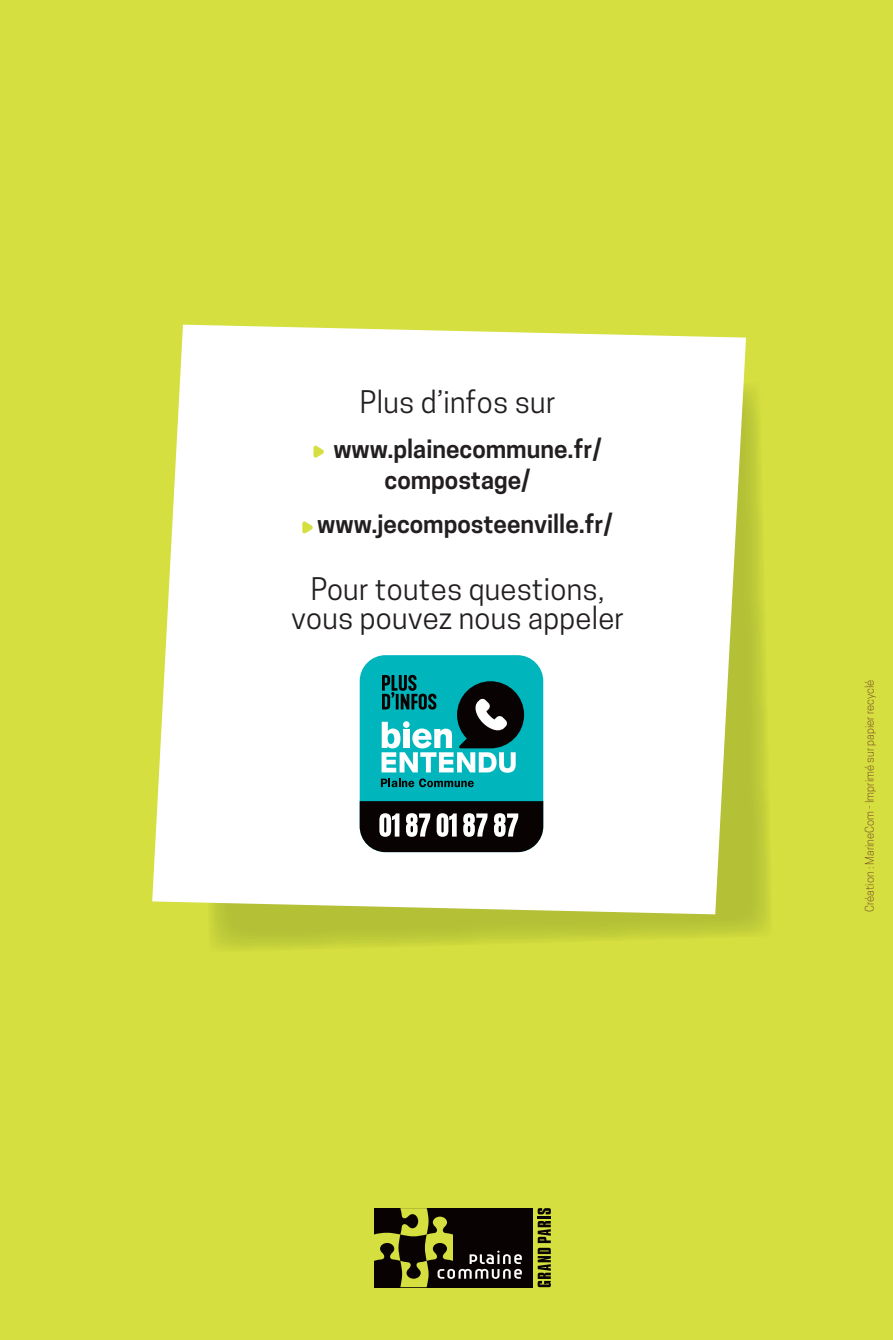
<style>
.page{position:relative;width:893px;height:1340px;background:#fff}
.page>*{position:absolute;margin:0;border:0;box-sizing:border-box;transform-origin:0 0}
.t1{font:29.25px/29px "Cooper Hewitt";letter-spacing:.01em;color:#231f20;text-align:center}
.t2{font:600 24.3px/31.5px "Cooper Hewitt";color:#231f20}
.t3{font:300 11.25px "Cooper Hewitt";color:#693221}
</style>
<div class="page">
<div style="left:0;top:0;width:893px;height:1339px;background:#d5df3f"></div>
<div style="left:374px;top:1208px;width:158px;height:79px;background:#080302"></div>
<svg style="left:538px;top:1208px;width:13px;height:79px"></svg>
<svg style="left:374px;top:1208px;width:148px;height:79px"></svg>
<img style="left:211px;top:389px;width:558px;height:559px">
<svg style="left:152px;top:325px;width:594px;height:589px;fill:#fff"></svg>
<svg style="left:313px;top:445px;width:11px;height:13px"></svg>
<svg style="left:302px;top:521px;width:11px;height:13px"></svg>
<div style="left:360px;top:655px;width:183px;height:197px;background:#00b6bc;border-radius:26px"></div>
<svg style="left:381px;top:778px;width:93px;height:9px"></svg>
<svg style="left:382px;top:675px;width:142px;height:97px"></svg>
<svg style="left:360px;top:801px;width:183px;height:51px"></svg>
<p class="t1" style="left:360px;top:388px;width:197px">Plus d’infos sur</p>
<p class="t2" style="left:385px;top:433px;width:219px;text-indent:-51px">www.plainecommune.fr/ compostage/</p>
<p class="t2" style="left:317px;top:508px;width:297px">www.jecomposteenville.fr/</p>
<p class="t1" style="left:291px;top:575px;width:335px">Pour toutes questions, vous pouvez nous appeler</p>
<p class="t3" style="left:863px;top:911px;width:233px;rotate:-90deg">Création : MarineCom - Imprimé sur papier recyclé</p>
</div>
